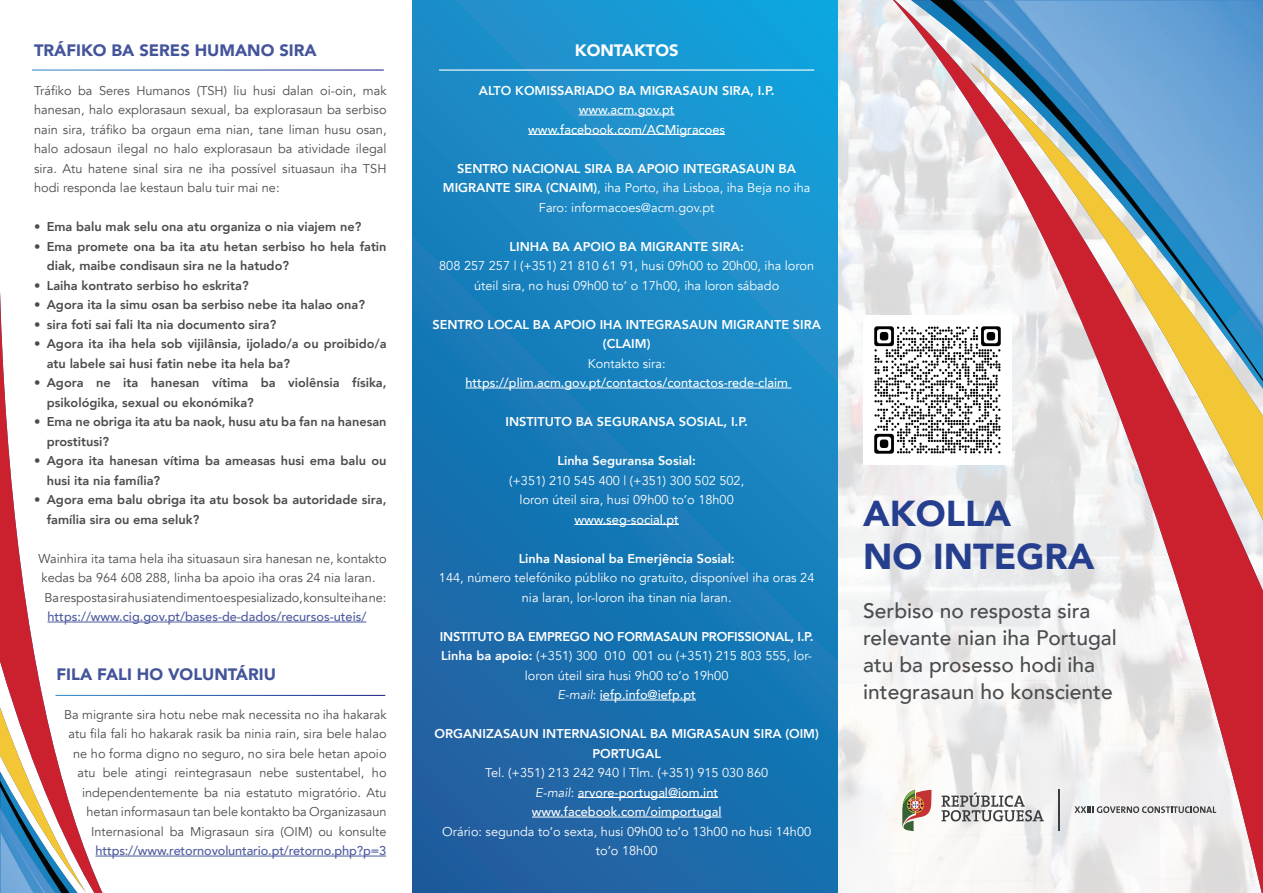
<style>
.page{position:relative;width:1263px;height:893px;background:#fff}
.page>*{position:absolute;margin:0;border:0;box-sizing:border-box;transform-origin:0 0}
.t1{font:900 36px/43.2px "Avenir";color:#253f8e}
.t2{font:500 21px/27px "Avenir";color:#4b4c4d}
.t3{font:900 16.5px "Avenir";color:#43549a}
.t4{font:900 16.5px "Avenir";color:#fff}
.t5{font:12.75px/19.5px "Avenir";color:#4b4c4d}
.t6{font:12.75px/19.5px "Avenir";color:#fff;text-align:center}
.t7{font:800 12.75px/19.5px "Avenir";color:#4b4c4d}
.t8{font:500 12.75px/19.5px "Avenir";color:#fff;text-align:center}
.t9{font:800 12.75px/19.5px "Avenir";color:#fff;text-align:center}
.t10{font:800 12.75px "Avenir";letter-spacing:-.02em;color:#fff}
.s1{font-weight:500;color:#4d5a9e}
.s2{font-weight:800}
.s3{font-weight:400}
.s4{font-weight:400;font-style:italic}
</style>
<div class="page">
<svg style="left:1px;top:360px;width:21px;height:215px"></svg>
<svg style="left:1px;top:575px;width:279px;height:318px"></svg>
<img style="left:1px;top:819px;width:45px;height:74px">
<svg style="left:896px;top:833px;width:367px;height:60px;fill:#f7f6f5"></svg>
<svg style="left:838px;top:504px;width:425px;height:306px"></svg>
<svg style="left:838px;top:0;width:425px;height:504px"></svg>
<img style="left:983px;top:0;width:191px;height:212px">
<div style="left:412px;top:0;width:426px;height:893px;background:linear-gradient(to bottom,#1999d3,#1b63a3)"></div>
<svg style="left:902px;top:790px;width:29px;height:41px"></svg>
<svg style="left:941px;top:792px;width:103px;height:29px"></svg>
<svg style="left:1074px;top:806px;width:142px;height:7px"></svg>
<hr style="left:1058px;top:790px;width:1px;height:41px;background:#3d3d3d">
<img style="left:863px;top:316px;width:149px;height:148px">
<hr style="left:439px;top:69px;width:375px;height:2px;background:#fff">
<hr style="left:56px;top:695px;width:329px;height:1px;background:#fff">
<hr style="left:579px;top:115px;width:96px;height:1px;background:#fff">
<hr style="left:528px;top:134px;width:197px;height:1px;background:#fff">
<hr style="left:465px;top:388px;width:326px;height:1px;background:#fff">
<hr style="left:574px;top:524px;width:105px;height:1px;background:#fff">
<hr style="left:600px;top:700px;width:96px;height:1px;background:#fff">
<hr style="left:578px;top:797px;width:140px;height:1px;background:#fff">
<hr style="left:532px;top:817px;width:189px;height:1px;background:#fff">
<hr style="left:48px;top:622px;width:318px;height:1px;background:#4d5a9e">
<hr style="left:96px;top:856px;width:290px;height:1px;background:#4d5a9e">
<p class="t3" style="left:34px;top:36px;width:284px">TRÁFIKO BA SERES HUMANO SIRA</p>
<p class="t5" style="left:34px;top:81px;width:354px;text-align:justify">Tráfiko ba Seres Humanos (TSH) liu husi dalan oi-oin, mak hanesan, halo explorasaun sexual, ba explorasaun ba serbiso nain sira, tráfiko ba orgaun ema nian, tane liman husu osan, halo adosaun ilegal no halo explorasaun ba atividade ilegal sira. Atu hatene sinal sira ne iha possível situasaun iha TSH hodi responda lae kestaun balu tuir mai ne:</p>
<p class="t7" style="left:34px;top:217px;width:329px">• Ema balu mak selu ona atu organiza o nia viajem ne?</p>
<p class="t7" style="left:47px;top:236px;width:341px;text-indent:-13px">• Ema promete ona ba ita atu hetan serbiso ho hela fatin diak, maibe condisaun sira ne la hatudo?</p>
<p class="t7" style="left:34px;top:275px;width:216px">• Laiha kontrato serbiso ho eskrita?</p>
<p class="t7" style="left:34px;top:295px;width:332px">• Agora ita la simu osan ba serbiso nebe ita halao ona?</p>
<p class="t7" style="left:34px;top:314px;width:244px">• sira foti sai fali Ita nia documento sira?</p>
<p class="t7" style="left:47px;top:334px;width:341px;text-indent:-13px">• Agora ita iha hela sob vijilânsia, ijolado/a ou proibido/a atu labele sai husi fatin nebe ita hela ba?</p>
<p class="t7" style="left:47px;top:373px;width:341px;text-indent:-13px">• Agora ne ita hanesan vítima ba violênsia físika, psikológika, sexual ou ekonómika?</p>
<p class="t7" style="left:47px;top:412px;width:341px;text-indent:-13px">• Ema ne obriga ita atu ba naok, husu atu ba fan na hanesan prostitusi?</p>
<p class="t7" style="left:47px;top:451px;width:341px;text-indent:-13px">• Agora ita hanesan vítima ba ameasas husi ema balu ou husi ita nia família?</p>
<p class="t7" style="left:47px;top:490px;width:341px;text-indent:-13px">• Agora ema balu obriga ita atu bosok ba autoridade sira, família sira ou ema seluk?</p>
<p class="t5" style="left:39px;top:549px;width:350px">Wainhira ita tama hela iha situasaun sira hanesan ne, kontakto kedas ba 964 608 288, linha ba apoio iha oras 24 nia laran.</p>
<p class="t5" style="left:45px;top:588px;width:343px">Ba resposta sira husi atendimento espesializado, konsulte iha ne: <span class="s1">https://www.cig.gov.pt/bases-de-dados/recursos-uteis/</span></p>
<p class="t3" style="left:57px;top:660px;width:221px">FILA FALI HO VOLUNTÁRIU</p>
<p class="t5" style="left:64px;top:705px;width:324px;text-align:right">Ba migrante sira hotu nebe mak necessita no iha hakarak atu fila fali ho hakarak rasik ba ninia rain, sira bele halao ne ho forma digno no seguro, no sira bele hetan apoio atu bele atingi reintegrasaun nebe sustentabel, ho independentemente ba nia estatuto migratório. Atu hetan informasaun tan bele kontakto ba Organizasaun Internasional ba Migrasaun sira (OIM) ou konsulte <span class="s1">https://www.retornovoluntario.pt/retorno.php?p=3</span></p>
<p class="t4" style="left:575px;top:36px;width:105px">KONTAKTOS</p>
<p class="t9" style="left:479px;top:80px;width:297px">ALTO KOMISSARIADO BA MIGRASAUN SIRA, I.P.</p>
<p class="t8" style="left:579px;top:99px;width:97px">www.acm.gov.pt</p>
<p class="t8" style="left:528px;top:119px;width:198px">www.facebook.com/ACMigracoes</p>
<p class="t6" style="left:443px;top:159px;width:369px"><span class="s2">SENTRO NACIONAL SIRA BA APOIO INTEGRASAUN BA<br>MIGRANTE SIRA (CNAIM)</span>, iha Porto, iha Lisboa, iha Beja no iha<br>Faro: informacoes@acm.gov.pt</p>
<p class="t6" style="left:439px;top:237px;width:376px"><span class="s2">LINHA BA APOIO BA MIGRANTE SIRA:<br></span>808 257 257 | (+351) 21 810 61 91, husi 09h00 to 20h00, iha loron úteil sira, no husi 09h00 to’ o 17h00, iha loron sábado</p>
<p class="t9" style="left:432px;top:314px;width:390px">SENTRO LOCAL BA APOIO IHA INTEGRASAUN MIGRANTE SIRA (CLAIM)</p>
<p class="t8" style="left:465px;top:353px;width:324px"><span class="s3">Kontakto sira: </span>https://plim.acm.gov.pt/contactos/contactos-rede-claim</p>
<p class="t9" style="left:506px;top:412px;width:244px">INSTITUTO BA SEGURANSA SOSIAL, I.P.</p>
<p class="t6" style="left:509px;top:451px;width:237px"><span class="s2">Linha Seguransa Sosial:<br></span>(+351) 210 545 400 | (+351) 300 502 502, loron úteil sira, husi 09h00 to’o 18h00</p>
<p class="t8" style="left:574px;top:509px;width:106px">www.seg-social.pt</p>
<p class="t6" style="left:439px;top:549px;width:377px"><span class="s2">Linha Nasional ba Emerjência Sosial:<br></span>144, número telefóniko públiko no gratuito, disponível iha oras 24 nia laran, lor-loron iha tinan nia laran.</p>
<p class="t10" style="left:440px;top:626px;width:375px">INSTITUTO BA EMPREGO NO FORMASAUN PROFISSIONAL, I.P.</p>
<p class="t6" style="left:441px;top:646px;width:372px"><span class="s2">Linha ba apoio:</span> (+351) 300 010 001 ou (+351) 215 803 555, lor&shy;loron úteil sira husi 9h00 to’o 19h00</p>
<p class="t8" style="left:557px;top:684px;width:140px"><span class="s4">E-mail</span><span class="s3">:</span> iefp.info@iefp.pt</p>
<p class="t9" style="left:434px;top:724px;width:386px">ORGANIZASAUN INTERNASIONAL BA MIGRASAUN SIRA (OIM)<br>PORTUGAL</p>
<p class="t6" style="left:485px;top:763px;width:285px">Tel. (+351) 213 242 940 | Tlm. (+351) 915 030 860</p>
<p class="t8" style="left:535px;top:782px;width:184px"><span class="s4">E-mail</span><span class="s3">:</span> arvore-portugal@iom.int</p>
<p class="t8" style="left:532px;top:801px;width:191px">www.facebook.com/oimportugal</p>
<p class="t6" style="left:442px;top:822px;width:370px">Orário: segunda to’o sexta, husi 09h00 to’o 13h00 no husi 14h00 to’o 18h00</p>
<p class="t1" style="left:863px;top:491px;width:233px">AKOLLA<br>NO INTEGRA</p>
<p class="t2" style="left:863px;top:596px;width:255px">Serbiso no resposta sira relevante nian iha Portugal atu ba prosesso hodi iha integrasaun ho konsciente</p>
</div>
